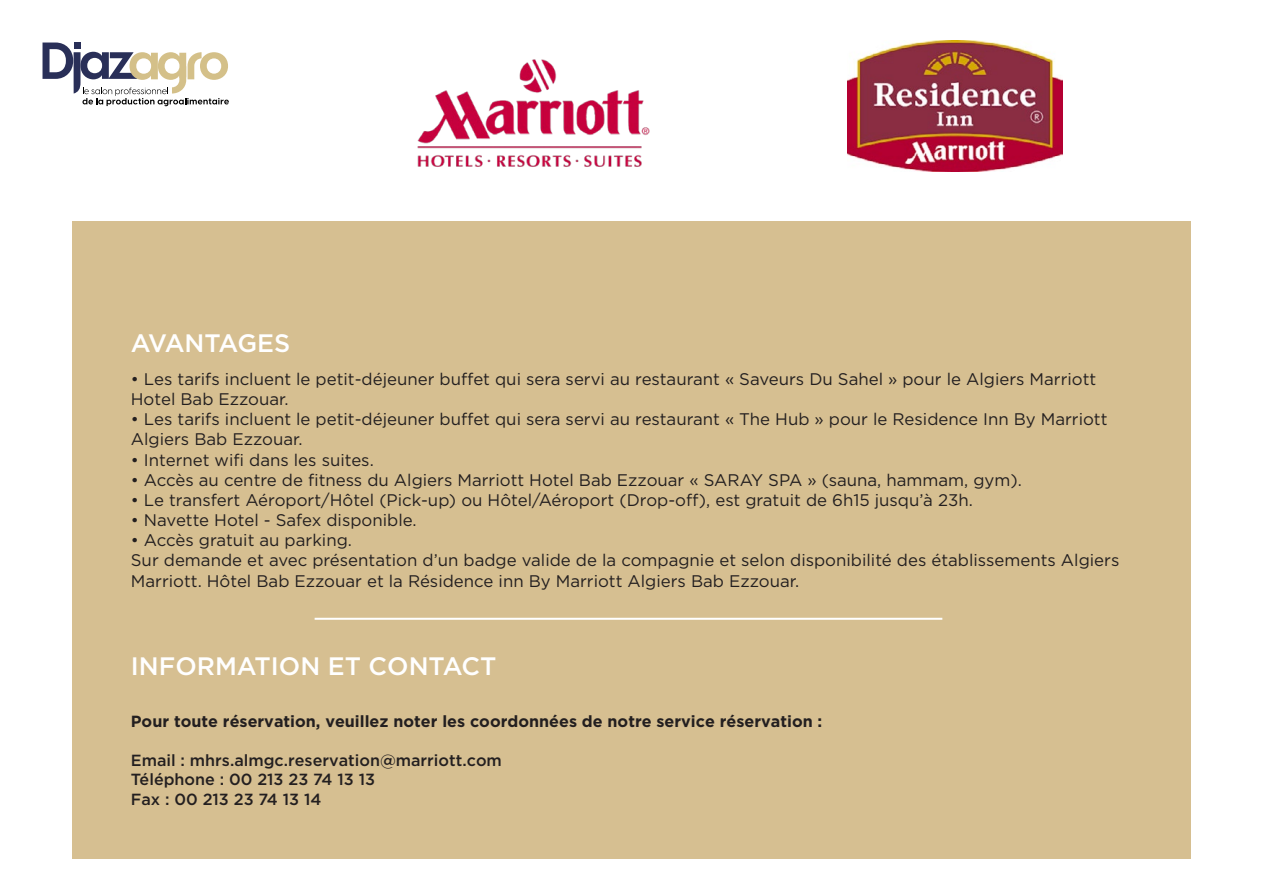
<style>
.page{position:relative;width:1263px;height:893px;background:#fff}
.page>*{position:absolute;margin:0;border:0;box-sizing:border-box;transform-origin:0 0}
.t1{font:500 25.2px "Gotham";color:#fff}
.t2{font:500 25.2px "Gotham";letter-spacing:-.02em;color:#fff}
.t3{font:16.8px/20.1px "Gotham";color:#231f20}
.t4{font:500 16.2px/19.4px "Gotham";color:#231f20}
.t5{font:700 16.2px "Gotham";color:#231f20}
</style>
<div class="page">
<svg style="left:43px;top:43px;width:186px;height:63px"></svg>
<img style="left:417px;top:59px;width:233px;height:108px">
<img style="left:848px;top:41px;width:214px;height:131px">
<div style="left:72px;top:222px;width:1119px;height:637px;background:#d6bf91"></div>
<hr style="left:315px;top:618px;width:627px;height:2px;background:#fff">
<p class="t2" style="left:131px;top:326px;width:161px">AVANTAGES</p>
<p class="t3" style="left:131px;top:368px;width:967px">• Les tarifs incluent le petit-déjeuner buffet qui sera servi au restaurant « Saveurs Du Sahel » pour le Algiers Marriott<br>Hotel Bab Ezzouar.</p>
<p class="t3" style="left:131px;top:409px;width:978px">• Les tarifs incluent le petit-déjeuner buffet qui sera servi au restaurant « The Hub » pour le Residence Inn By Marriott<br>Algiers Bab Ezzouar.</p>
<p class="t3" style="left:131px;top:449px;width:244px">• Internet wifi dans les suites.</p>
<p class="t3" style="left:131px;top:469px;width:892px">• Accès au centre de fitness du Algiers Marriott Hotel Bab Ezzouar « SARAY SPA » (sauna, hammam, gym).</p>
<p class="t3" style="left:131px;top:490px;width:843px">• Le transfert Aéroport/Hôtel (Pick-up) ou Hôtel/Aéroport (Drop-off), est gratuit de 6h15 jusqu’à 23h.</p>
<p class="t3" style="left:131px;top:510px;width:287px">• Navette Hotel - Safex disponible.</p>
<p class="t3" style="left:131px;top:530px;width:223px">• Accès gratuit au parking.</p>
<p class="t3" style="left:131px;top:550px;width:990px">Sur demande et avec présentation d’un badge valide de la compagnie et selon disponibilité des établissements Algiers<br>Marriott. Hôtel Bab Ezzouar et la Résidence inn By Marriott Algiers Bab Ezzouar.</p>
<p class="t1" style="left:131px;top:650px;width:367px">INFORMATION ET CONTACT</p>
<p class="t5" style="left:131px;top:711px;width:693px">Pour toute réservation, veuillez noter les coordonnées de notre service réservation :</p>
<p class="t4" style="left:131px;top:750px;width:373px">Email : mhrs.almgc.reservation@marriott.com<br>Téléphone : 00 213 23 74 13 13<br>Fax : 00 213 23 74 13 14</p>
</div>
